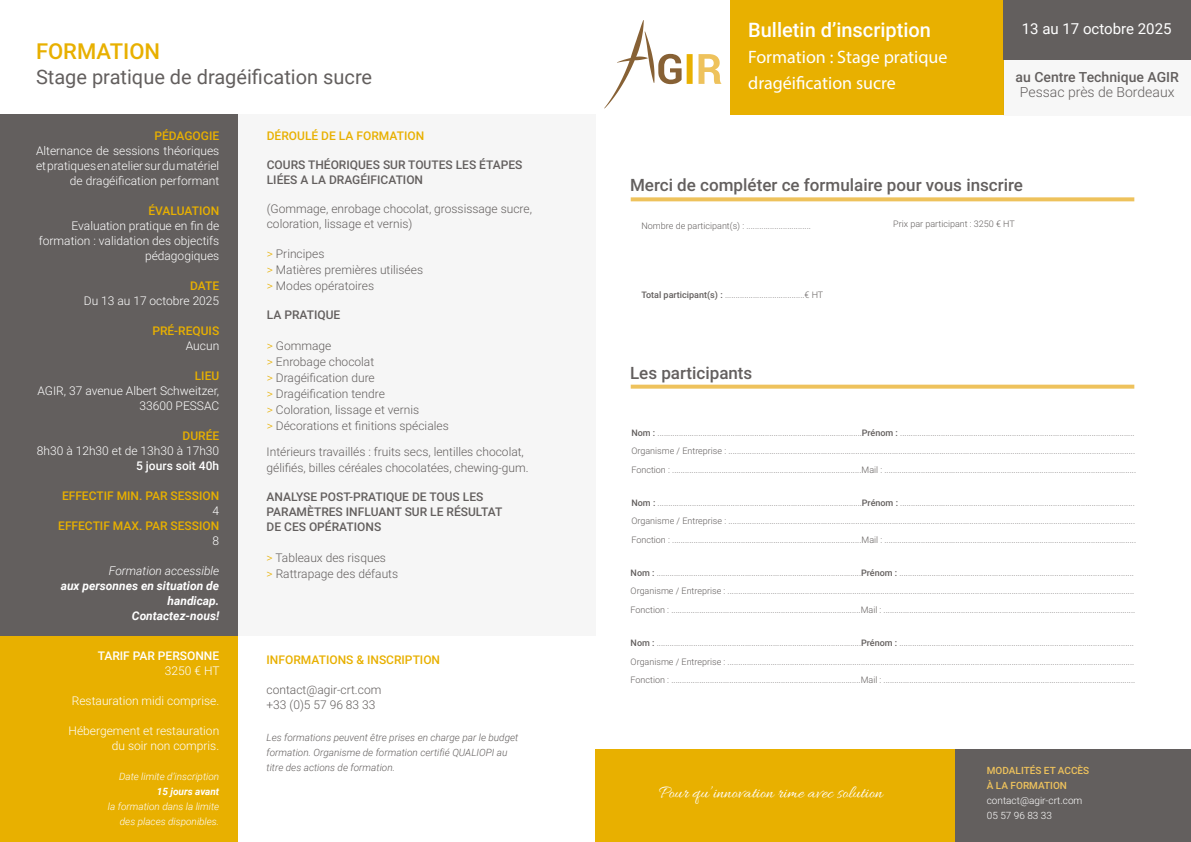
<style>
.page{position:relative;width:1191px;height:842px;background:#fff}
.page>*{position:absolute;margin:0;border:0;box-sizing:border-box;transform-origin:0 0}
.t1{font:500 22px "Roboto";color:#e8b000}
.t2{font:20px "Roboto";color:#635f5e}
.t3{font:500 20px "Roboto";color:#fff}
.t4{font:18px/26px "Myriad Pro";color:#fff}
.t5{font:18px "Allura";color:#fff}
.t6{font:500 17px "Roboto";color:#635f5e}
.t7{font:15px "Roboto";color:#fff}
.t8{font:500 14px "Roboto";color:#635f5e}
.t9{font:300 14px "Roboto";color:#635f5e}
.t10{font:300 12px/16px "Roboto";color:#635f5e}
.t11{font:300 12px/15px "Roboto";color:#fff;text-align:right}
.t12{font:500 12px/15px "Roboto";color:#635f5e}
.t13{font:500 12px "Roboto";color:#e8b000}
.t14{font:italic 700 12px/15px "Roboto";color:#fff;text-align:right}
.t15{font:500 12px "Roboto";color:#fff}
.t16{font:italic 300 12px "Roboto";color:#fff}
.t17{font:italic 300 10px/15px "Roboto";color:#635f5e}
.t18{font:italic 300 10px/15px "Roboto";color:#fff;text-align:right}
.t19{font:300 10px/15px "Roboto";color:#fff}
.t20{font:500 10px/15px "Roboto";color:#eec25c}
.t21{font:italic 700 10px "Roboto";color:#fff}
.t22{font:300 9px "Roboto";color:#635f5e}
.s1{color:#e8b000}
.s2{font-weight:500}
</style>
<div class="page">
<div style="left:0;top:114px;width:238px;height:522px;background:#635f5e"></div>
<div style="left:0;top:636px;width:238px;height:206px;background:#e8b000"></div>
<div style="left:238px;top:114px;width:357px;height:522px;background:#f6f6f6"></div>
<div style="left:730px;top:0;width:273px;height:115px;background:#e8b000"></div>
<div style="left:1003px;top:1px;width:188px;height:59px;background:#635f5e"></div>
<div style="left:954px;top:750px;width:237px;height:92px;background:#635f5e"></div>
<div style="left:595px;top:750px;width:359px;height:92px;background:#e8b000"></div>
<div style="left:1003px;top:59px;width:188px;height:57px;background:#f7f7f7"></div>
<svg style="left:630px;top:197px;width:504px;height:4px;background:#efc76b"></svg>
<svg style="left:630px;top:385px;width:504px;height:4px;background:#efc76a"></svg>
<svg style="left:698px;top:54px;width:23px;height:30px"></svg>
<svg style="left:604px;top:20px;width:88px;height:88px"></svg>
<h1 class="t1" style="left:36px;top:36px;width:126px">FORMATION</h1>
<h2 class="t2" style="left:36px;top:63px;width:338px">Stage pratique de dragéification sucre</h2>
<h3 class="t13" style="left:154px;top:127px;width:66px">PÉDAGOGIE</h3>
<h3 class="t11" style="left:36px;top:143px;width:185px">Alternance de sessions théoriques et pratiques en atelier sur du matériel de dragéification performant</h3>
<h3 class="t13" style="left:148px;top:202px;width:72px">ÉVALUATION</h3>
<h3 class="t11" style="left:39px;top:218px;width:182px">Evaluation pratique en fin de formation : validation des objectifs pédagogiques</h3>
<h3 class="t13" style="left:190px;top:277px;width:31px">DATE</h3>
<h3 class="t11" style="left:84px;top:293px;width:137px">Du 13 au 17 octobre 2025</h3>
<h3 class="t13" style="left:152px;top:322px;width:68px">PRÉ-REQUIS</h3>
<h3 class="t11" style="left:186px;top:338px;width:35px">Aucun</h3>
<h3 class="t13" style="left:195px;top:367px;width:26px">LIEU</h3>
<h3 class="t11" style="left:37px;top:383px;width:183px">AGIR, 37 avenue Albert Schweitzer,<br>33600 PESSAC</h3>
<h3 class="t13" style="left:182px;top:427px;width:38px">DURÉE</h3>
<h3 class="t11" style="left:37px;top:443px;width:184px">8h30 à 12h30 et de 13h30 à 17h30</h3>
<h3 class="t15" style="left:136px;top:457px;width:85px">5 jours soit 40h</h3>
<h3 class="t13" style="left:62px;top:487px;width:159px">EFFECTIF MIN. PAR SESSION</h3>
<h3 class="t11" style="left:213px;top:503px;width:8px">4</h3>
<h3 class="t13" style="left:58px;top:517px;width:163px">EFFECTIF MAX. PAR SESSION</h3>
<h3 class="t11" style="left:213px;top:533px;width:8px">8</h3>
<h3 class="t16" style="left:109px;top:562px;width:112px">Formation accessible</h3>
<h3 class="t14" style="left:61px;top:578px;width:160px">aux personnes en situation de handicap.<br>Contactez-nous!</h3>
<h3 class="t15" style="left:98px;top:647px;width:123px">TARIF PAR PERSONNE</h3>
<h3 class="t11" style="left:165px;top:662px;width:56px">3250 € HT</h3>
<h3 class="t11" style="left:72px;top:692px;width:149px">Restauration midi comprise.</h3>
<h3 class="t11" style="left:69px;top:722px;width:152px">Hébergement et restauration du soir non compris.</h3>
<p class="t18" style="left:119px;top:768px;width:102px">Date limite d’inscription</p>
<p class="t21" style="left:157px;top:784px;width:64px">15 jours avant</p>
<p class="t18" style="left:108px;top:798px;width:113px">la formation dans la limite des places disponibles.</p>
<h3 class="t13" style="left:267px;top:127px;width:159px">DÉROULÉ DE LA FORMATION</h3>
<h3 class="t12" style="left:267px;top:157px;width:257px">COURS THÉORIQUES SUR TOUTES LES ÉTAPES<br>LIÉES A LA DRAGÉIFICATION</h3>
<h3 class="t10" style="left:267px;top:201px;width:267px;line-height:14.4px">(Gommage, enrobage chocolat, grossissage sucre, coloration, lissage et vernis)</h3>
<h3 class="t10" style="left:267px;top:245px;width:158px"><span class="s1">&gt;</span> Principes<br><span class="s1">&gt;</span> Matières premières utilisées <span class="s1">&gt;</span> Modes opératoires</h3>
<h3 class="t12" style="left:267px;top:307px;width:75px">LA PRATIQUE</h3>
<h3 class="t10" style="left:267px;top:337px;width:183px"><span class="s1">&gt;</span> Gommage<br><span class="s1">&gt;</span> Enrobage chocolat<br><span class="s1">&gt;</span> Dragéification dure<br><span class="s1">&gt;</span> Dragéification tendre<br><span class="s1">&gt;</span> Coloration, lissage et vernis<br><span class="s1">&gt;</span> Décorations et finitions spéciales</h3>
<h3 class="t10" style="left:266px;top:443px;width:264px">Intérieurs travaillés : fruits secs, lentilles chocolat, gélifiés, billes céréales chocolatées, chewing-gum.</h3>
<h3 class="t12" style="left:266px;top:489px;width:237px">ANALYSE POST-PRATIQUE DE TOUS LES<br>PARAMÈTRES INFLUANT SUR LE RÉSULTAT<br>DE CES OPÉRATIONS</h3>
<h3 class="t10" style="left:266px;top:549px;width:133px"><span class="s1">&gt;</span> Tableaux des risques<br><span class="s1">&gt;</span> Rattrapage des défauts</h3>
<h3 class="t13" style="left:266px;top:651px;width:175px">INFORMATIONS &amp; INSCRIPTION</h3>
<h3 class="t10" style="left:266px;top:682px;width:116px;line-height:15px">contact@agir-crt.com +33 (0)5 57 96 83 33</h3>
<p class="t17" style="left:266px;top:729px;width:253px">Les formations peuvent être prises en charge par le budget formation. Organisme de formation certifié QUALIOPI au titre des actions de formation.</p>
<h2 class="t3" style="left:748px;top:16px;width:184px">Bulletin d’inscription</h2>
<h3 class="t4" style="left:748px;top:44px;width:201px">Formation : Stage pratique dragéification sucre</h3>
<h3 class="t7" style="left:1021px;top:18px;width:151px">13 au 17 octobre 2025</h3>
<h3 class="t8" style="left:1015px;top:67px;width:165px">au Centre Technique AGIR</h3>
<h3 class="t9" style="left:1020px;top:82px;width:156px">Pessac près de Bordeaux</h3>
<h3 class="t6" style="left:630px;top:173px;width:394px">Merci de compléter ce formulaire pour vous inscrire</h3>
<p class="t22" style="left:641px;top:220px;width:171px">Nombre de participant(s) : ..............................</p>
<p class="t22" style="left:641px;top:289px;width:183px"><span class="s2">Total participant(s) :</span> .....................................€ HT</p>
<h3 class="t6" style="left:630px;top:361px;width:124px">Les participants</h3>
<p class="t22" style="left:893px;top:217px;width:123px">Prix par participant : 3250 € HT</p>
<p class="t22" style="left:631px;top:426px;width:505px"><span class="s2">Nom :</span> ...............................................................................................<span class="s2">Prénom :</span> .............................................................................................................</p>
<p class="t22" style="left:631px;top:445px;width:505px">Organisme / Entreprise : .............................................................................................................................................................................................</p>
<p class="t22" style="left:631px;top:463px;width:506px">Fonction : ........................................................................................Mail : .....................................................................................................................</p>
<p class="t22" style="left:631px;top:496px;width:505px"><span class="s2">Nom :</span> ...............................................................................................<span class="s2">Prénom :</span> .............................................................................................................</p>
<p class="t22" style="left:631px;top:515px;width:505px">Organisme / Entreprise : .............................................................................................................................................................................................</p>
<p class="t22" style="left:631px;top:533px;width:506px">Fonction : ........................................................................................Mail : .....................................................................................................................</p>
<p class="t22" style="left:630px;top:566px;width:505px"><span class="s2">Nom :</span> ...............................................................................................<span class="s2">Prénom :</span> .............................................................................................................</p>
<p class="t22" style="left:630px;top:585px;width:505px">Organisme / Entreprise : .............................................................................................................................................................................................</p>
<p class="t22" style="left:630px;top:604px;width:506px">Fonction : ........................................................................................Mail : .....................................................................................................................</p>
<p class="t22" style="left:630px;top:636px;width:505px"><span class="s2">Nom :</span> ...............................................................................................<span class="s2">Prénom :</span> .............................................................................................................</p>
<p class="t22" style="left:630px;top:655px;width:505px">Organisme / Entreprise : .............................................................................................................................................................................................</p>
<p class="t22" style="left:630px;top:674px;width:506px">Fonction : ........................................................................................Mail : .....................................................................................................................</p>
<h3 class="t5" style="left:659px;top:782px;width:225px">Pour qu’innovation rime avec solution</h3>
<p class="t20" style="left:986px;top:762px;width:104px">MODALITÉS ET ACCÈS<br>À LA FORMATION</p>
<p class="t19" style="left:986px;top:792px;width:97px">contact@agir-crt.com<br>05 57 96 83 33</p>
</div>
